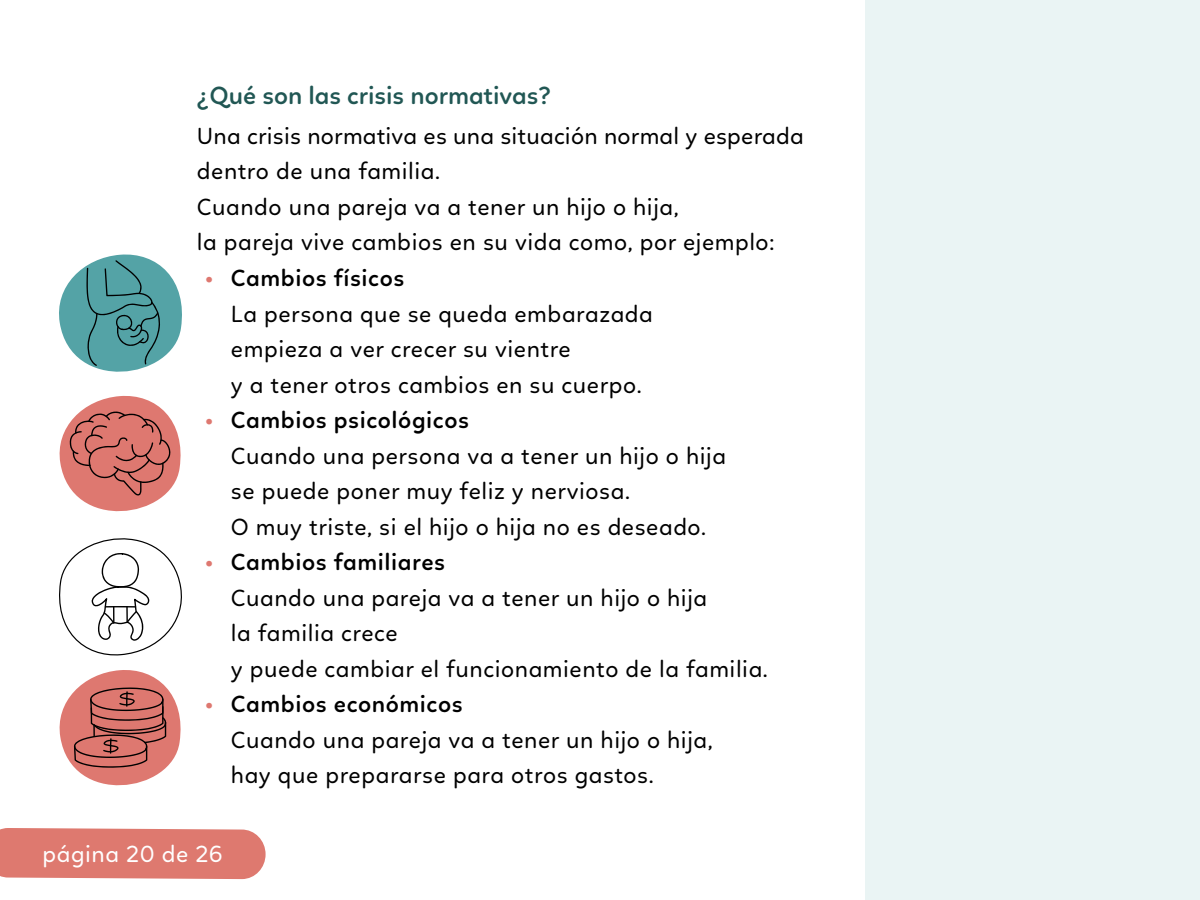
<style>
.page{position:relative;width:1200px;height:900px;background:#fff}
.page>*{position:absolute;margin:0;border:0;box-sizing:border-box;transform-origin:0 0}
.titulin{font:600 25.5px "Linotte";color:#215754}
.txt-lista-sinbullet{font:24px "Linotte";letter-spacing:.025em;color:#000}
.t1{font:600 24px "Linotte";letter-spacing:.025em;color:#000}
.txt{font:24px "Linotte";letter-spacing:.025em;color:#fff}
.s1{font-family:"Graphik";font-size:21px;color:#de7870}
</style>
<div class="page">
<div style="left:866px;top:0;width:334px;height:900px;background:#eaf4f4"></div>
<div style="left:0;top:828px;width:266px;height:51px;background:#de796f"></div>
<svg style="left:59px;top:254px;width:123px;height:402px"></svg>
<svg style="left:59px;top:670px;width:122px;height:116px"></svg>
<p class="titulin" style="left:197px;top:81px;width:355px">¿Qué son las crisis normativas?</p>
<p class="txt-lista-sinbullet" style="left:197px;top:122px;width:608px">Una crisis normativa es una situación normal y esperada</p>
<p class="txt-lista-sinbullet" style="left:197px;top:157px;width:245px">dentro de una familia.</p>
<p class="txt-lista-sinbullet" style="left:197px;top:193px;width:483px">Cuando una pareja va a tener un hijo o hija,</p>
<p class="txt-lista-sinbullet" style="left:197px;top:228px;width:579px">la pareja vive cambios en su vida como, por ejemplo:</p>
<p class="t1" style="left:205px;top:264px;width:200px"><span class="s1">•</span> Cambios físicos</p>
<p class="txt-lista-sinbullet" style="left:231px;top:299px;width:423px">La persona que se queda embarazada</p>
<p class="txt-lista-sinbullet" style="left:231px;top:335px;width:341px">empieza a ver crecer su vientre</p>
<p class="txt-lista-sinbullet" style="left:231px;top:370px;width:412px">y a tener otros cambios en su cuerpo.</p>
<p class="t1" style="left:205px;top:406px;width:265px"><span class="s1">•</span> Cambios psicológicos</p>
<p class="txt-lista-sinbullet" style="left:231px;top:441px;width:496px">Cuando una persona va a tener un hijo o hija</p>
<p class="txt-lista-sinbullet" style="left:231px;top:477px;width:400px">se puede poner muy feliz y nerviosa.</p>
<p class="txt-lista-sinbullet" style="left:231px;top:512px;width:477px">O muy triste, si el hijo o hija no es deseado.</p>
<p class="t1" style="left:205px;top:548px;width:241px"><span class="s1">•</span> Cambios familiares</p>
<p class="txt-lista-sinbullet" style="left:231px;top:583px;width:478px">Cuando una pareja va a tener un hijo o hija</p>
<p class="txt-lista-sinbullet" style="left:231px;top:619px;width:168px">la familia crece</p>
<p class="txt-lista-sinbullet" style="left:231px;top:654px;width:538px">y puede cambiar el funcionamiento de la familia.</p>
<p class="t1" style="left:205px;top:690px;width:259px"><span class="s1">•</span> Cambios económicos</p>
<p class="txt-lista-sinbullet" style="left:231px;top:725px;width:483px">Cuando una pareja va a tener un hijo o hija,</p>
<p class="txt-lista-sinbullet" style="left:231px;top:761px;width:424px">hay que prepararse para otros gastos.</p>
<p class="txt" style="left:43px;top:840px;width:182px">página 20 de 26</p>
</div>
